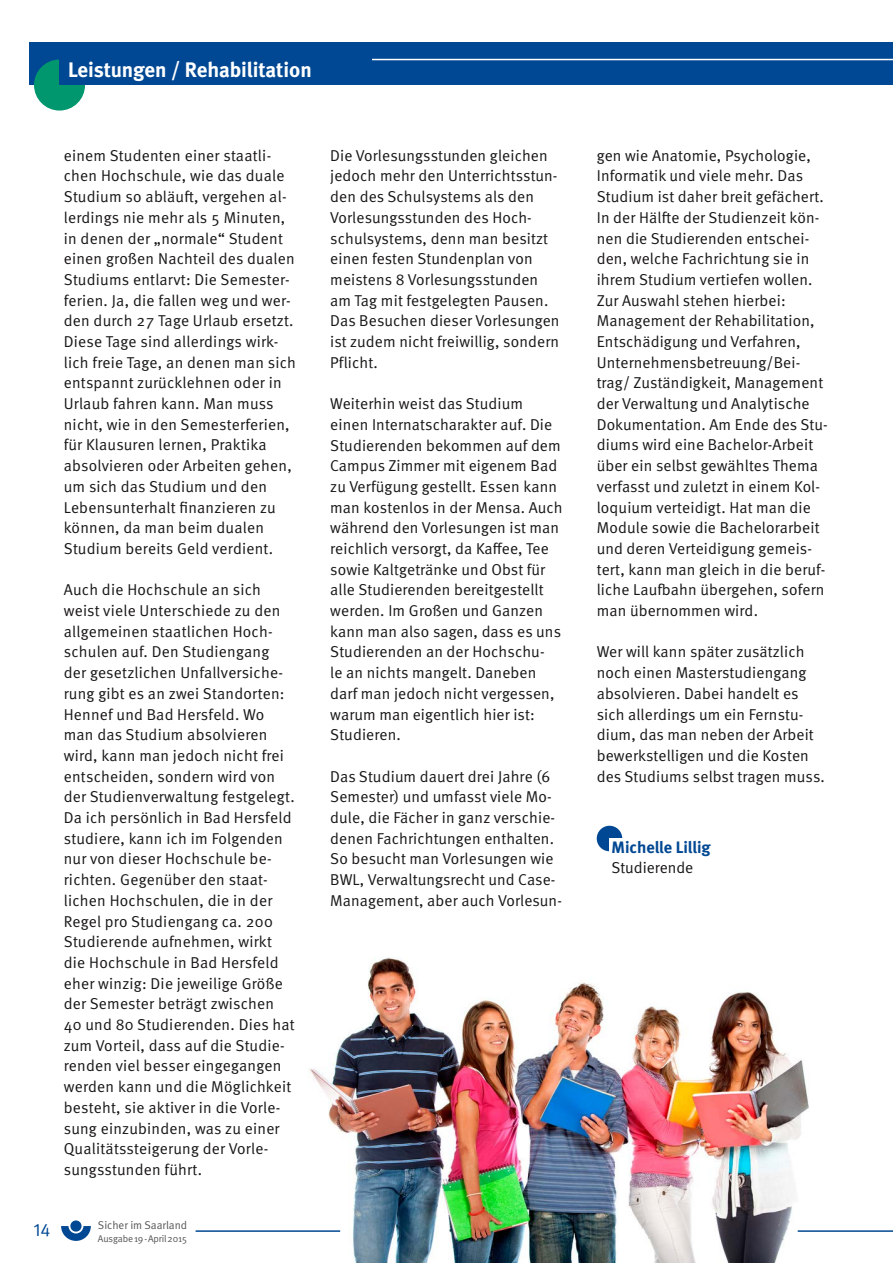
<style>
.page{position:relative;width:893px;height:1263px;background:#fff}
.page>*{position:absolute;margin:0;border:0;box-sizing:border-box;transform-origin:0 0}
.t1{font:700 21px "DGUV Meta";letter-spacing:-.01em;color:#fff}
.t2{font:18px "DGUV Meta";color:#004893}
.t3{font:700 16.5px "DGUV Meta";color:#004893}
.t4{font:15.75px/20.7px "DGUV Meta";letter-spacing:.01em;color:#181716}
.t5{font:11.25px "DGUV Meta";color:#565655}
.t6{font:9.75px "DGUV Meta";letter-spacing:-.01em;color:#565655}
</style>
<div class="page">
<svg style="left:61px;top:1226px;width:30px;height:15px"></svg>
<div style="left:70px;top:1220px;width:12px;height:11px;background:#004893;border-radius:50%"></div>
<div style="left:30px;top:43px;width:863px;height:42px;background:#004893"></div>
<hr style="left:195px;top:59px;width:698px;height:1px;background:#fff">
<div style="left:34px;top:60px;width:51px;height:51px;background:#00976f;border-radius:50%"></div>
<div style="left:597px;top:826px;width:25px;height:25px;background:#004893;border-radius:50%"></div>
<div style="left:609px;top:838px;width:220px;height:35px;background:#fff"></div>
<img style="left:308px;top:957px;width:501px;height:306px">
<div style="left:60px;top:56px;width:312px;height:29px;background:#004893"></div>
<hr style="left:798px;top:1230px;width:95px;height:2px;background:#004893">
<hr style="left:196px;top:1230px;width:144px;height:2px;background:#004893">
<h1 class="t1" style="left:68px;top:57px;width:245px">Leistungen / Rehabilitation</h1>
<p class="t4" style="left:64px;top:145px;width:234px">einem Studenten einer staatli&shy;chen Hochschule, wie das duale<br>Studium so abläuft, vergehen al&shy;lerdings nie mehr als 5 Minuten, in denen der „normale“ Student einen großen Nachteil des dualen<br>Studiums entlarvt: Die Semester&shy;ferien. Ja, die fallen weg und wer&shy;den durch 27 Tage Urlaub ersetzt.<br>Diese Tage sind allerdings wirk&shy;lich freie Tage, an denen man sich entspannt zurücklehnen oder in<br>Urlaub fahren kann. Man muss nicht, wie in den Semesterferien, für Klausuren lernen, Praktika absolvieren oder Arbeiten gehen, um sich das Studium und den<br>Lebensunterhalt finanzieren zu können, da man beim dualen<br>Studium bereits Geld verdient.</p>
<p class="t4" style="left:64px;top:580px;width:233px">Auch die Hochschule an sich weist viele Unterschiede zu den allgemeinen staatlichen Hoch&shy;schulen auf. Den Studiengang der gesetzlichen Unfallversiche&shy;rung gibt es an zwei Standorten:<br>Hennef und Bad Hersfeld. Wo man das Studium absolvieren wird, kann man jedoch nicht frei entscheiden, sondern wird von der Studienverwaltung festgelegt.<br>Da ich persönlich in Bad Hersfeld studiere, kann ich im Folgenden nur von dieser Hochschule be&shy;richten. Gegenüber den staat&shy;lichen Hochschulen, die in der<br>Regel pro Studiengang ca. 200<br>Studierende aufnehmen, wirkt die Hochschule in Bad Hersfeld eher winzig: Die jeweilige Größe der Semester beträgt zwischen<br>40 und 80 Studierenden. Dies hat zum Vorteil, dass auf die Studie&shy;renden viel besser eingegangen werden kann und die Möglichkeit besteht, sie aktiver in die Vorle&shy;sung einzubinden, was zu einer<br>Qualitätssteigerung der Vorle&shy;sungsstunden führt.</p>
<p class="t2" style="left:33px;top:1219px;width:18px">14</p>
<p class="t5" style="left:98px;top:1218px;width:91px">Sicher im Saarland</p>
<p class="t6" style="left:98px;top:1233px;width:91px">Ausgabe 19 - April 2015</p>
<p class="t4" style="left:330px;top:145px;width:231px">Die Vorlesungsstunden gleichen jedoch mehr den Unterrichtsstun&shy;den des Schulsystems als den<br>Vorlesungsstunden des Hoch&shy;schulsystems, denn man besitzt einen festen Stundenplan von meistens 8 Vorlesungsstunden am Tag mit festgelegten Pausen.<br>Das Besuchen dieser Vorlesungen ist zudem nicht freiwillig, sondern<br>Pflicht.</p>
<p class="t4" style="left:330px;top:394px;width:234px">Weiterhin weist das Studium einen Internatscharakter auf. Die<br>Studierenden bekommen auf dem<br>Campus Zimmer mit eigenem Bad zu Verfügung gestellt. Essen kann man kostenlos in der Mensa. Auch während den Vorlesungen ist man reichlich versorgt, da Kaffee, Tee sowie Kaltgetränke und Obst für alle Studierenden bereitgestellt werden. Im Großen und Ganzen kann man also sagen, dass es uns<br>Studierenden an der Hochschu-<br>le an nichts mangelt. Daneben darf man jedoch nicht vergessen, warum man eigentlich hier ist:<br>Studieren.</p>
<p class="t4" style="left:330px;top:766px;width:233px">Das Studium dauert drei Jahre (6<br>Semester) und umfasst viele Mo&shy;dule, die Fächer in ganz verschie&shy;denen Fachrichtungen enthalten.<br>So besucht man Vorlesungen wie<br>BWL, Verwaltungsrecht und Case-<br>Management, aber auch Vorlesun-</p>
<p class="t4" style="left:597px;top:145px;width:233px">gen wie Anatomie, Psychologie,<br>Informatik und viele mehr. Das<br>Studium ist daher breit gefächert.<br>In der Hälfte der Studienzeit kön&shy;nen die Studierenden entschei&shy;den, welche Fachrichtung sie in ihrem Studium vertiefen wollen.<br>Zur Auswahl stehen hierbei:<br>Management der Rehabilitation,<br>Entschädigung und Verfahren,<br>Unternehmensbetreuung/Bei&shy;trag/ Zuständigkeit, Management der Verwaltung und Analytische<br>Dokumentation. Am Ende des Stu&shy;diums wird eine Bachelor-Arbeit über ein selbst gewähltes Thema verfasst und zuletzt in einem Kol&shy;loquium verteidigt. Hat man die<br>Module sowie die Bachelorarbeit und deren Verteidigung gemeis&shy;tert, kann man gleich in die beruf&shy;liche Laufbahn übergehen, sofern man übernommen wird.</p>
<p class="t4" style="left:597px;top:642px;width:230px">Wer will kann später zusätzlich noch einen Masterstudiengang absolvieren. Dabei handelt es sich allerdings um ein Fernstu&shy;dium, das man neben der Arbeit bewerkstelligen und die Kosten des Studiums selbst tragen muss.</p>
<p class="t3" style="left:612px;top:837px;width:101px">Michelle Lillig</p>
<p class="t4" style="left:612px;top:858px;width:83px">Studierende</p>
</div>
